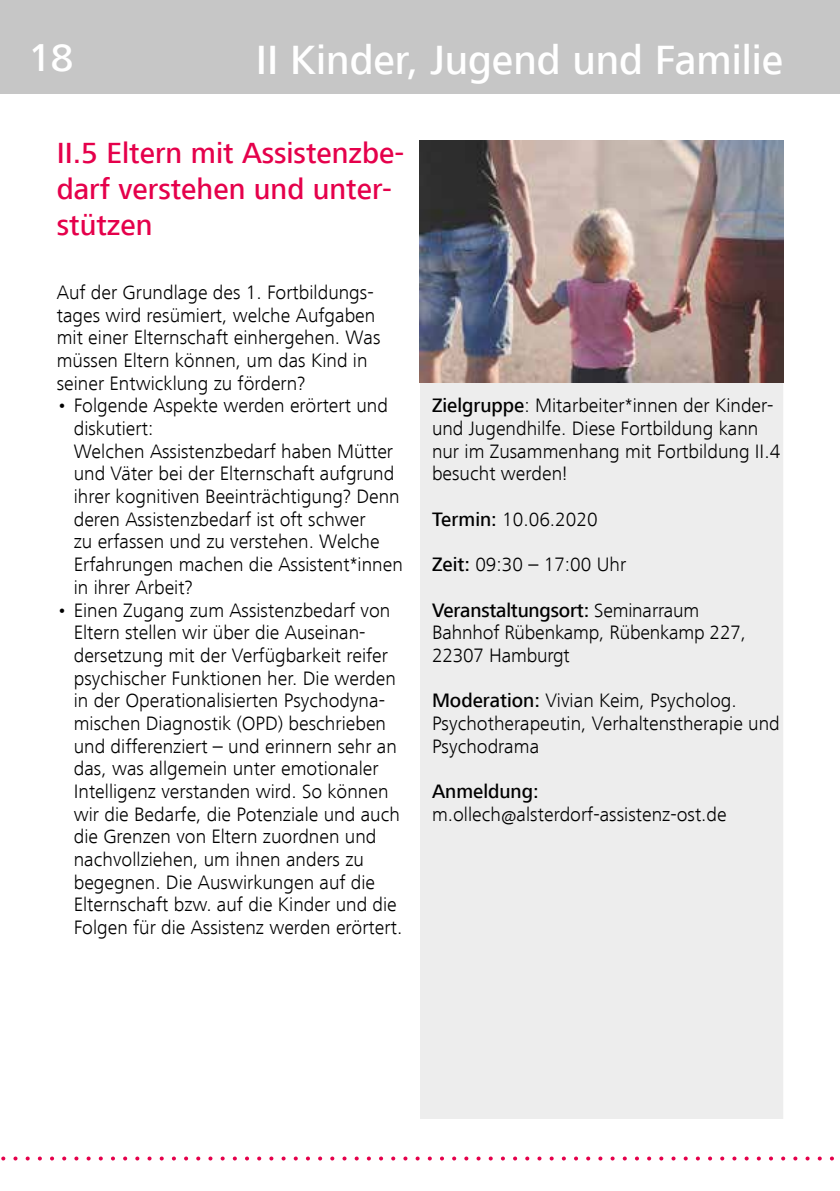
<style>
.page{position:relative;width:840px;height:1191px;background:#fff}
.page>*{position:absolute;margin:0;border:0;box-sizing:border-box;transform-origin:0 0}
.t1{font:500 42px "Frutiger Next LT";color:#fff}
.t2{font:500 40px "Frutiger Next LT";color:#fff}
.t3{font:500 30px/36px "Frutiger Next LT";color:#e5004b}
.t4{font:300 20px/22.6px "Frutiger Next LT";color:#000}
.t5{font:500 20px "Frutiger Next LT";color:#000}
.s1{font-weight:500}
</style>
<div class="page">
<div style="left:0;top:0;width:839px;height:93px;background:#c6c6c6"></div>
<svg style="left:1px;top:1156px;width:833px;height:4px"></svg>
<div style="left:420px;top:382px;width:362px;height:737px;background:#ededed"></div>
<img style="left:420px;top:140px;width:362px;height:242px">
<h2 class="t2" style="left:28px;top:35px;width:46px">18</h2>
<h1 class="t1" style="left:256px;top:36px;width:528px">II Kinder, Jugend und Familie</h1>
<h3 class="t3" style="left:57px;top:135px;width:349px">II.5 Eltern mit Assistenzbe&shy;darf verstehen und unter&shy;stützen</h3>
<p class="t4" style="left:57px;top:281px;width:325px">Auf der Grundlage des 1. Fortbildungs&shy;tages wird resümiert, welche Aufgaben mit einer Elternschaft einhergehen. Was müssen Eltern können, um das Kind in seiner Entwicklung zu fördern?</p>
<p class="t4" style="left:74px;top:394px;width:330px;text-indent:-17px">• Folgende Aspekte werden erörtert und diskutiert:<br>Welchen Assistenzbedarf haben Mütter und Väter bei der Elternschaft aufgrund ihrer kognitiven Beeinträchtigung? Denn deren Assistenzbedarf ist oft schwer<br>zu erfassen und zu verstehen. Welche Erfahrungen machen die Assistent*innen in ihrer Arbeit?</p>
<p class="t4" style="left:74px;top:598px;width:330px;text-indent:-17px">• Einen Zugang zum Assistenzbedarf von Eltern stellen wir über die Auseinan&shy;dersetzung mit der Verfügbarkeit reifer psychischer Funktionen her. Die werden in der Operationalisierten Psychodyna&shy;mischen Diagnostik (OPD) beschrieben und differenziert – und erinnern sehr an das, was allgemein unter emotionaler Intelligenz verstanden wird. So können wir die Bedarfe, die Potenziale und auch die Grenzen von Eltern zuordnen und nachvollziehen, um ihnen anders zu begegnen. Die Auswirkungen auf die Elternschaft bzw. auf die Kinder und die Folgen für die Assistenz werden erörtert.</p>
<p class="t4" style="left:432px;top:394px;width:349px"><span class="s1">Zielgruppe</span>: Mitarbeiter*innen der Kinder&shy;und Jugendhilfe. Diese Fortbildung kann nur im Zusammenhang mit Fortbildung II.4 besucht werden!</p>
<p class="t4" style="left:432px;top:508px;width:167px"><span class="s1">Termin:</span> 10.06.2020</p>
<p class="t4" style="left:432px;top:553px;width:196px"><span class="s1">Zeit:</span> 09:30 – 17:00 Uhr</p>
<p class="t4" style="left:432px;top:598px;width:315px"><span class="s1">Veranstaltungsort:</span> Seminarraum<br>Bahnhof Rübenkamp, Rübenkamp 227,<br>22307 Hamburgt</p>
<p class="t4" style="left:432px;top:689px;width:349px"><span class="s1">Moderation:</span> Vivian Keim, Psycholog.<br>Psychotherapeutin, Verhaltenstherapie und<br>Psychodrama</p>
<p class="t5" style="left:432px;top:780px;width:108px">Anmeldung:</p>
<p class="t4" style="left:432px;top:803px;width:296px">m.ollech@alsterdorf-assistenz-ost.de</p>
</div>
